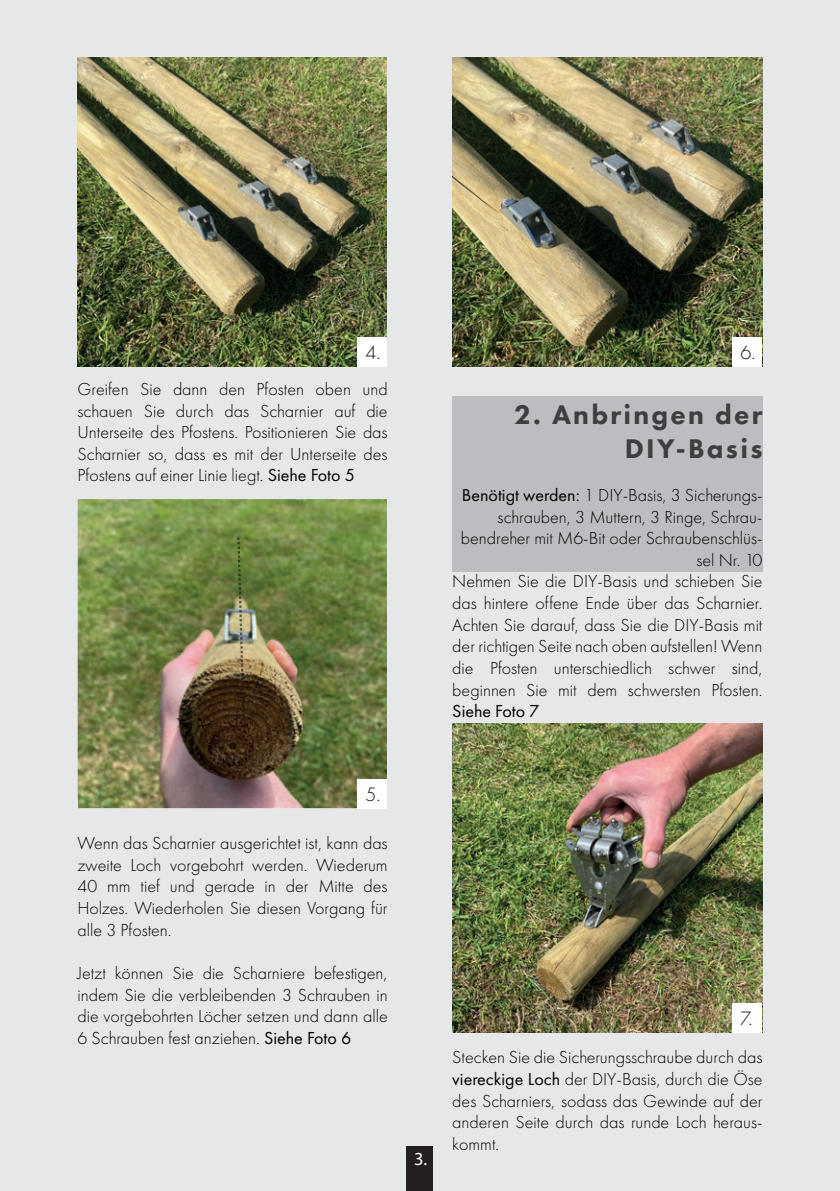
<style>
.page{position:relative;width:840px;height:1191px;background:#fff}
.page>*{position:absolute;margin:0;border:0;box-sizing:border-box;transform-origin:0 0}
.t1{font:800 28px/33.6px "Futura PT";letter-spacing:.08em;color:#3e3e3f;text-align:right}
.t2{font:300 20px "Futura PT";color:#111416}
.t3{font:18.4px "Myriad Pro";color:#fff}
.t4{font:300 18px/21.6px "Futura PT";color:#000001;text-align:justify}
.t5{font:18px "Futura PT";color:#000001}
.s1{font-weight:400}
</style>
<div class="page">
<div style="left:0;top:0;width:839px;height:1191px;background:#e6e7e9"></div>
<img style="left:78px;top:499px;width:309px;height:309px">
<img style="left:77px;top:57px;width:310px;height:309px">
<img style="left:452px;top:57px;width:309px;height:309px">
<div style="left:452px;top:396px;width:310px;height:175px;background:#bcbdc0"></div>
<div style="left:732px;top:337px;width:29px;height:29px;background:#fff"></div>
<svg style="left:237px;top:537px;width:8px;height:188px;background:#6f6e47"></svg>
<div style="left:357px;top:337px;width:30px;height:29px;background:#fff"></div>
<img style="left:452px;top:723px;width:309px;height:309px">
<div style="left:732px;top:1003px;width:29px;height:29px;background:#fff"></div>
<div style="left:406px;top:1146px;width:27px;height:45px;background:#231f20"></div>
<div style="left:357px;top:779px;width:30px;height:29px;background:#fff"></div>
<p class="t2" style="left:365px;top:341px;width:17px">4.</p>
<p class="t4" style="left:77px;top:378px;width:311px">Greifen Sie dann den Pfosten oben und schauen Sie durch das Scharnier auf die Unterseite des Pfostens. Positionieren Sie das Scharnier so, dass es mit der Unterseite des Pfostens auf einer Linie liegt. <span class="s1">Siehe Foto 5</span></p>
<p class="t2" style="left:740px;top:341px;width:17px">6.</p>
<h1 class="t1" style="left:514px;top:397px;width:250px">2. Anbringen der<br>DIY-Basis</h1>
<p class="t4" style="left:452px;top:484px;width:311px;text-align:right"><span class="s1">Benötigt werden:</span> 1 DIY-Basis, 3 Sicherungs&shy;schrauben, 3 Muttern, 3 Ringe, Schrau&shy;bendreher mit M6-Bit oder Schraubenschlüs&shy;sel Nr. 10<br>Nehmen Sie die DIY-Basis und schieben Sie das hintere offene Ende über das Scharnier.<br>Achten Sie darauf, dass Sie die DIY-Basis mit der richtigen Seite nach oben aufstellen! Wenn die Pfosten unterschiedlich schwer sind, beginnen Sie mit dem schwersten Pfosten.</p>
<p class="t5" style="left:452px;top:700px;width:89px">Siehe Foto 7</p>
<p class="t2" style="left:365px;top:783px;width:17px">5.</p>
<p class="t4" style="left:77px;top:832px;width:311px">Wenn das Scharnier ausgerichtet ist, kann das zweite Loch vorgebohrt werden. Wiederum 40 mm tief und gerade in der Mitte des Holzes. Wiederholen Sie diesen Vorgang für alle 3 Pfosten.</p>
<p class="t4" style="left:77px;top:962px;width:311px">Jetzt können Sie die Scharniere befestigen, indem Sie die verbleibenden 3 Schrauben in die vorgebohrten Löcher setzen und dann alle 6 Schrauben fest anziehen. <span class="s1">Siehe Foto 6</span></p>
<p class="t3" style="left:414px;top:1147px;width:15px">3.</p>
<p class="t2" style="left:740px;top:1007px;width:13px">7.</p>
<p class="t4" style="left:452px;top:1046px;width:311px">Stecken Sie die Sicherungsschraube durch das <span class="s1">viereckige Loch</span> der DIY-Basis, durch die Öse des Scharniers, sodass das Gewinde auf der anderen Seite durch das runde Loch heraus&shy;kommt.</p>
</div>
